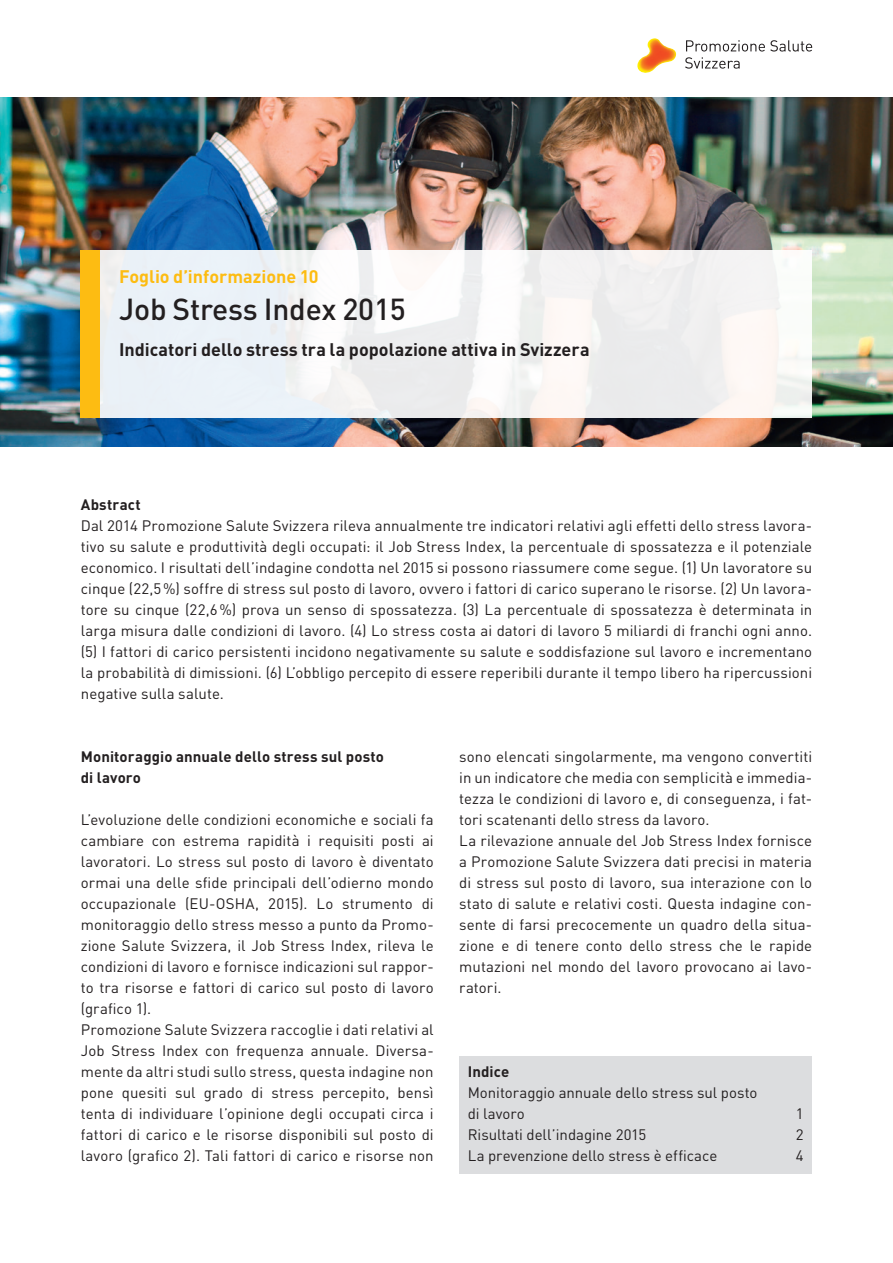
<style>
.page{position:relative;width:893px;height:1263px;background:#fff}
.page>*{position:absolute;margin:0;border:0;box-sizing:border-box;transform-origin:0 0}
.t1{font:500 30px "DINOT";letter-spacing:-.005em;color:#231f20}
.t2{font:700 18px "DINOT";color:#231f20}
.t3{font:700 18px "DINOT";color:#fdbc12}
.t4{font:15px/21px "DINOT";letter-spacing:.005em;color:#231f20}
.t5{font:700 15px/21px "DINOT";letter-spacing:.01em;color:#231f20}
</style>
<div class="page">
<div style="left:459px;top:1056px;width:353px;height:118px;background:#dcdddf"></div>
<img style="left:0;top:98px;width:893px;height:349px">
<div style="left:81px;top:250px;width:731px;height:168px;background:linear-gradient(to right,#ecf2f8,#f7f4f1)"></div>
<div style="left:81px;top:250px;width:19px;height:168px;background:#fdbc12"></div>
<img style="left:637px;top:38px;width:40px;height:35px">
<svg style="left:685px;top:40px;width:127px;height:29px"></svg>
<p class="t3" style="left:119px;top:264px;width:201px">Foglio d’informazione 10</p>
<h1 class="t1" style="left:119px;top:289px;width:288px">Job Stress Index 2015</h1>
<p class="t2" style="left:119px;top:338px;width:472px">Indicatori dello stress tra la popolazione attiva in Svizzera</p>
<p class="t5" style="left:81px;top:493px;width:62px">Abstract</p>
<p class="t4" style="left:81px;top:514px;width:733px;text-align:justify">Dal 2014 Promozione Salute Svizzera rileva annualmente tre indicatori relativi agli effetti dello stress lavora&shy;tivo su salute e produttività degli occupati: il Job Stress Index, la percentuale di spossatezza e il potenziale economico. I risultati dell’indagine condotta nel 2015 si possono riassumere come segue. (1) Un lavoratore su cinque (22,5%) soffre di stress sul posto di lavoro, ovvero i fattori di carico superano le risorse. (2) Un lavora&shy;tore su cinque (22,6%) prova un senso di spossatezza. (3) La percentuale di spossatezza è determinata in larga misura dalle condizioni di lavoro. (4) Lo stress costa ai datori di lavoro 5 miliardi di franchi ogni anno. (5) I fattori di carico persistenti incidono negativamente su salute e soddisfazione sul lavoro e incrementano la probabilità di dimissioni. (6) L’obbligo percepito di essere reperibili durante il tempo libero ha ripercussioni negative sulla salute.</p>
<p class="t5" style="left:81px;top:745px;width:305px">Monitoraggio annuale dello stress sul posto di lavoro</p>
<p class="t4" style="left:81px;top:808px;width:354px">L’evoluzione delle condizioni economiche e sociali fa cambiare con estrema rapidità i requisiti posti ai lavoratori. Lo stress sul posto di lavoro è diventato ormai una delle sfide principali dell’odierno mondo occupazionale (EU-OSHA, 2015). Lo strumento di monitoraggio dello stress messo a punto da Promo&shy;zione Salute Svizzera, il Job Stress Index, rileva le condizioni di lavoro e fornisce indicazioni sul rappor&shy;to tra risorse e fattori di carico sul posto di lavoro (grafico 1).<br>Promozione Salute Svizzera raccoglie i dati relativi al Job Stress Index con frequenza annuale. Diversa&shy;mente da altri studi sullo stress, questa indagine non pone quesiti sul grado di stress percepito, bensì tenta di individuare l’opinione degli occupati circa i fattori di carico e le risorse disponibili sul posto di lavoro (grafico 2). Tali fattori di carico e risorse non</p>
<p class="t4" style="left:459px;top:745px;width:354px">sono elencati singolarmente, ma vengono convertiti in un indicatore che media con semplicità e immedia&shy;tezza le condizioni di lavoro e, di conseguenza, i fat&shy;tori scatenanti dello stress da lavoro.<br>La rilevazione annuale del Job Stress Index fornisce a Promozione Salute Svizzera dati precisi in materia di stress sul posto di lavoro, sua interazione con lo stato di salute e relativi costi. Questa indagine con&shy;sente di farsi precocemente un quadro della situa&shy;zione e di tenere conto dello stress che le rapide mutazioni nel mondo del lavoro provocano ai lavo&shy;ratori.</p>
<p class="t5" style="left:468px;top:1060px;width:43px">Indice</p>
<p class="t4" style="left:468px;top:1081px;width:291px">Monitoraggio annuale dello stress sul posto di lavoro</p>
<p class="t4" style="left:796px;top:1102px;width:9px">1</p>
<p class="t4" style="left:468px;top:1123px;width:180px">Risultati dell’indagine 2015</p>
<p class="t4" style="left:796px;top:1123px;width:9px">2</p>
<p class="t4" style="left:468px;top:1144px;width:251px">La prevenzione dello stress è efficace</p>
<p class="t4" style="left:796px;top:1144px;width:9px">4</p>
</div>
